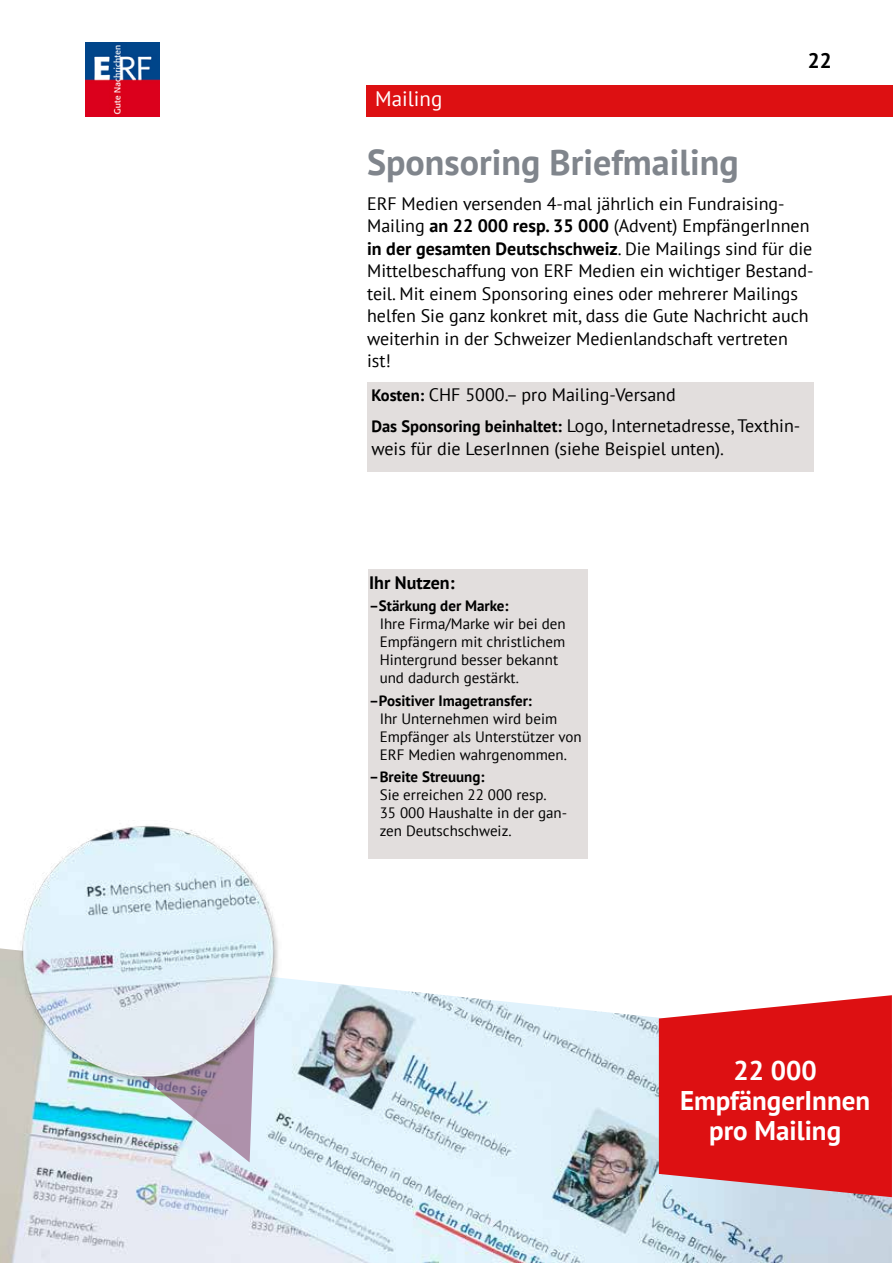
<style>
.page{position:relative;width:893px;height:1263px;background:#fff}
.page>*{position:absolute;margin:0;border:0;box-sizing:border-box;transform-origin:0 0}
.t1{font:700 36px "PT Sans";color:#80858c}
.t2{font:700 27px/30px "PT Sans";color:#fff;text-align:center}
.t3{font:21px "PT Sans";color:#fff}
.t4{font:700 21px "PT Sans";color:#000}
.t5{font:18px/22.5px "PT Sans";color:#000}
.t6{font:700 18px "PT Sans";color:#000}
.t7{font:15px/18px "PT Sans";color:#000}
.t8{font:700 15px "PT Sans";color:#000}
.s1{font-weight:700}
.s2{font-weight:700;font-size:16.5px}
</style>
<div class="page">
<div style="left:366px;top:85px;width:527px;height:32px;background:#dd1012"></div>
<img style="left:0;top:979px;width:892px;height:284px">
<div style="left:368px;top:570px;width:220px;height:289px;background:#e2dedd"></div>
<div style="left:367px;top:383px;width:447px;height:89px;background:#e2dedd"></div>
<img style="left:85px;top:43px;width:75px;height:74px">
<svg style="left:659px;top:995px;width:233px;height:202px;background:#dd292c"></svg>
<img style="left:40px;top:1087px;width:218px;height:75px">
<img style="left:0;top:826px;width:296px;height:261px">
<p class="t3" style="left:375px;top:86px;width:69px">Mailing</p>
<h1 class="t1" style="left:367px;top:138px;width:373px">Sponsoring Briefmailing</h1>
<p class="t4" style="left:808px;top:47px;width:25px">22</p>
<p class="t5" style="left:367px;top:192px;width:448px">ERF Medien versenden 4-mal jährlich ein Fundraising-Mailing <span class="s1">an 22 000 resp. 35 000</span> (Advent) EmpfängerInnen <span class="s1">in der gesamten Deutschschweiz</span>. Die Mailings sind für die Mittelbeschaffung von ERF Medien ein wichtiger Bestand&shy;teil. Mit einem Sponsoring eines oder mehrerer Mailings helfen Sie ganz konkret mit, dass die Gute Nachricht auch weiterhin in der Schweizer Medienlandschaft vertreten ist!</p>
<p class="t5" style="left:371px;top:379px;width:430px;line-height:31px"><span class="s2">Kosten:</span> CHF 5000.– pro Mailing-Versand<br><span class="s2">Das Sponsoring beinhaltet:</span> Logo, Internetadresse, Texthin-</p>
<p class="t5" style="left:371px;top:437px;width:354px">weis für die LeserInnen (siehe Beispiel unten).</p>
<p class="t6" style="left:369px;top:571px;width:87px">Ihr Nutzen:</p>
<p class="t8" style="left:369px;top:596px;width:141px">–Stärkung der Marke:</p>
<p class="t7" style="left:380px;top:615px;width:187px">Ihre Firma/Marke wir bei den<br>Empfängern mit christlichem<br>Hintergrund besser bekannt und dadurch gestärkt.</p>
<p class="t8" style="left:369px;top:690px;width:164px">–Positiver Imagetransfer:</p>
<p class="t7" style="left:380px;top:709px;width:203px">Ihr Unternehmen wird beim<br>Empfänger als Unterstützer von<br>ERF Medien wahrgenommen.</p>
<p class="t8" style="left:369px;top:767px;width:117px">–Breite Streuung:</p>
<p class="t7" style="left:380px;top:785px;width:189px">Sie erreichen 22 000 resp.<br>35 000 Haushalte in der gan&shy;zen Deutschschweiz.</p>
<h2 class="t2" style="left:680px;top:1055px;width:192px">22 000<br>EmpfängerInnen pro Mailing</h2>
</div>
